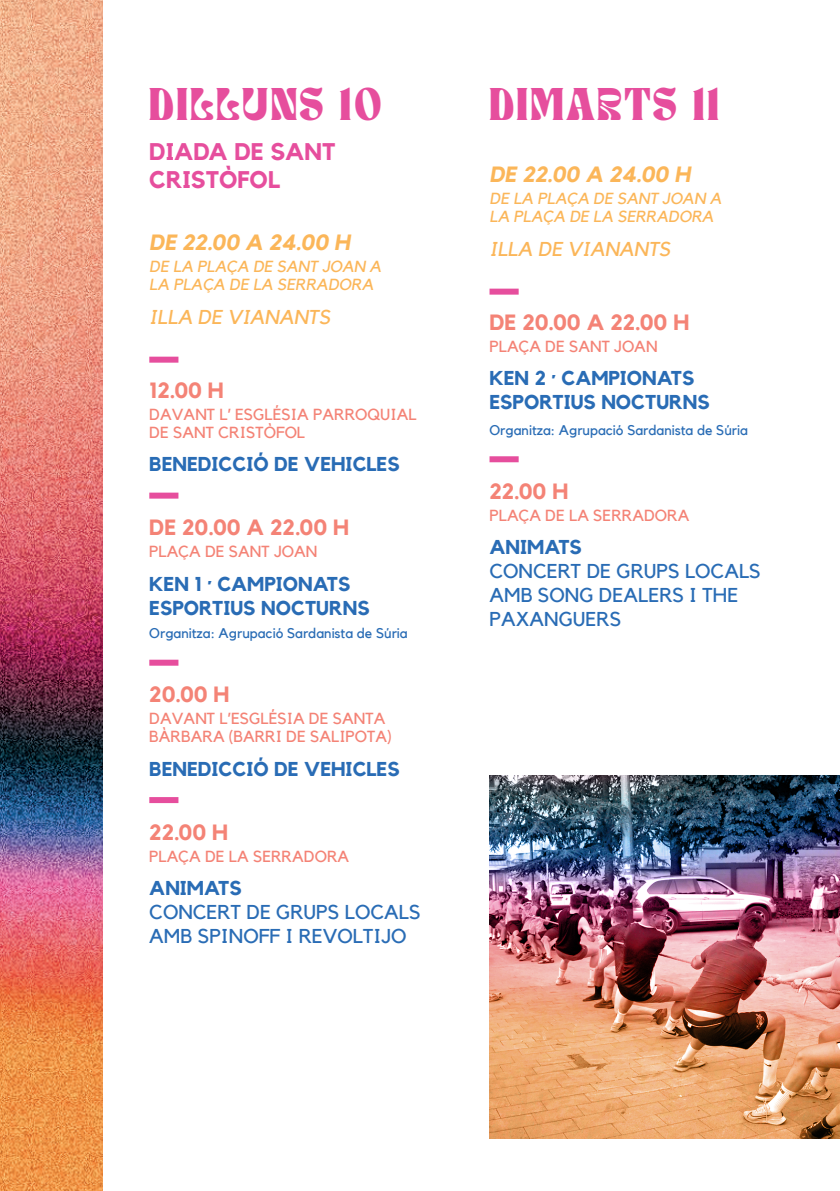
<style>
.page{position:relative;width:840px;height:1191px;background:#fff}
.page>*{position:absolute;margin:0;border:0;box-sizing:border-box;transform-origin:0 0}
.t1{font:32px "TAN NIMBUS";letter-spacing:.075em;color:#e64e9d}
.t2{font:700 24px/28px "Kollektif";color:#e64e9d}
.t3{font:700 22px "Kollektif";color:#f48376}
.t4{font:italic 700 22px "Kollektif";color:#fbb659}
.t5{font:700 20px/24px "Kollektif";color:#296cb5}
.t6{font:20px/24px "Kollektif";color:#296cb5}
.t7{font:italic 20px "Kollektif";color:#fbb659}
.t8{font:16px/18px "Kollektif";color:#f48376}
.t9{font:italic 16px/18px "Kollektif";color:#fbb659}
.t10{font:14px "Kollektif";color:#296cb5}
</style>
<div class="page">
<img style="left:0;top:0;width:102px;height:1191px">
<img style="left:489px;top:776px;width:350px;height:362px">
<div style="left:489px;top:289px;width:29px;height:6px;background:#e64e9d"></div>
<div style="left:489px;top:456px;width:29px;height:6px;background:#e64e9d"></div>
<div style="left:149px;top:357px;width:29px;height:6px;background:#e64e9d"></div>
<div style="left:149px;top:492px;width:29px;height:6px;background:#e64e9d"></div>
<div style="left:149px;top:659px;width:29px;height:6px;background:#e64e9d"></div>
<div style="left:149px;top:797px;width:29px;height:6px;background:#e64e9d"></div>
<h1 class="t1" style="left:149px;top:91px;width:234px">DILLUNS 10</h1>
<h2 class="t2" style="left:149px;top:138px;width:187px">DIADA DE SANT<br>CRISTÒFOL</h2>
<h3 class="t4" style="left:149px;top:230px;width:202px">DE 22.00 A 24.00 H</h3>
<p class="t9" style="left:149px;top:258px;width:233px">DE LA PLAÇA DE SANT JOAN A<br>LA PLAÇA DE LA SERRADORA</p>
<p class="t7" style="left:149px;top:305px;width:182px">ILLA DE VIANANTS</p>
<h3 class="t3" style="left:149px;top:377px;width:76px">12.00 H</h3>
<p class="t8" style="left:149px;top:405px;width:268px">DAVANT L’ ESGLÉSIA PARROQUIAL<br>DE SANT CRISTÒFOL</p>
<p class="t5" style="left:149px;top:452px;width:252px">BENEDICCIÓ DE VEHICLES</p>
<h3 class="t3" style="left:149px;top:514px;width:201px">DE 20.00 A 22.00 H</h3>
<p class="t8" style="left:149px;top:542px;width:169px">PLAÇA DE SANT JOAN</p>
<p class="t5" style="left:149px;top:571px;width:222px">KEN 1 · CAMPIONATS<br>ESPORTIUS NOCTURNS</p>
<p class="t10" style="left:149px;top:625px;width:260px">Organitza: Agrupació Sardanista de Súria</p>
<h3 class="t3" style="left:149px;top:681px;width:82px">20.00 H</h3>
<p class="t8" style="left:149px;top:709px;width:244px">DAVANT L’ESGLÉSIA DE SANTA<br>BÀRBARA (BARRI DE SALIPOTA)</p>
<p class="t5" style="left:149px;top:756px;width:252px">BENEDICCIÓ DE VEHICLES</p>
<h3 class="t3" style="left:149px;top:819px;width:80px">22.00 H</h3>
<p class="t8" style="left:149px;top:847px;width:201px">PLAÇA DE LA SERRADORA</p>
<p class="t5" style="left:149px;top:876px;width:94px">ANIMATS</p>
<p class="t6" style="left:149px;top:900px;width:273px">CONCERT DE GRUPS LOCALS<br>AMB SPINOFF I REVOLTIJO</p>
<h1 class="t1" style="left:489px;top:91px;width:231px">DIMARTS 11</h1>
<h3 class="t4" style="left:489px;top:162px;width:202px">DE 22.00 A 24.00 H</h3>
<p class="t9" style="left:489px;top:190px;width:233px">DE LA PLAÇA DE SANT JOAN A<br>LA PLAÇA DE LA SERRADORA</p>
<p class="t7" style="left:489px;top:237px;width:182px">ILLA DE VIANANTS</p>
<h3 class="t3" style="left:489px;top:309px;width:201px">DE 20.00 A 22.00 H</h3>
<p class="t8" style="left:489px;top:337px;width:169px">PLAÇA DE SANT JOAN</p>
<p class="t5" style="left:489px;top:366px;width:222px">KEN 2 · CAMPIONATS<br>ESPORTIUS NOCTURNS</p>
<p class="t10" style="left:489px;top:422px;width:260px">Organitza: Agrupació Sardanista de Súria</p>
<h3 class="t3" style="left:489px;top:478px;width:80px">22.00 H</h3>
<p class="t8" style="left:489px;top:506px;width:201px">PLAÇA DE LA SERRADORA</p>
<p class="t5" style="left:489px;top:535px;width:94px">ANIMATS</p>
<p class="t6" style="left:489px;top:559px;width:273px">CONCERT DE GRUPS LOCALS<br>AMB SONG DEALERS I THE<br>PAXANGUERS</p>
</div>
